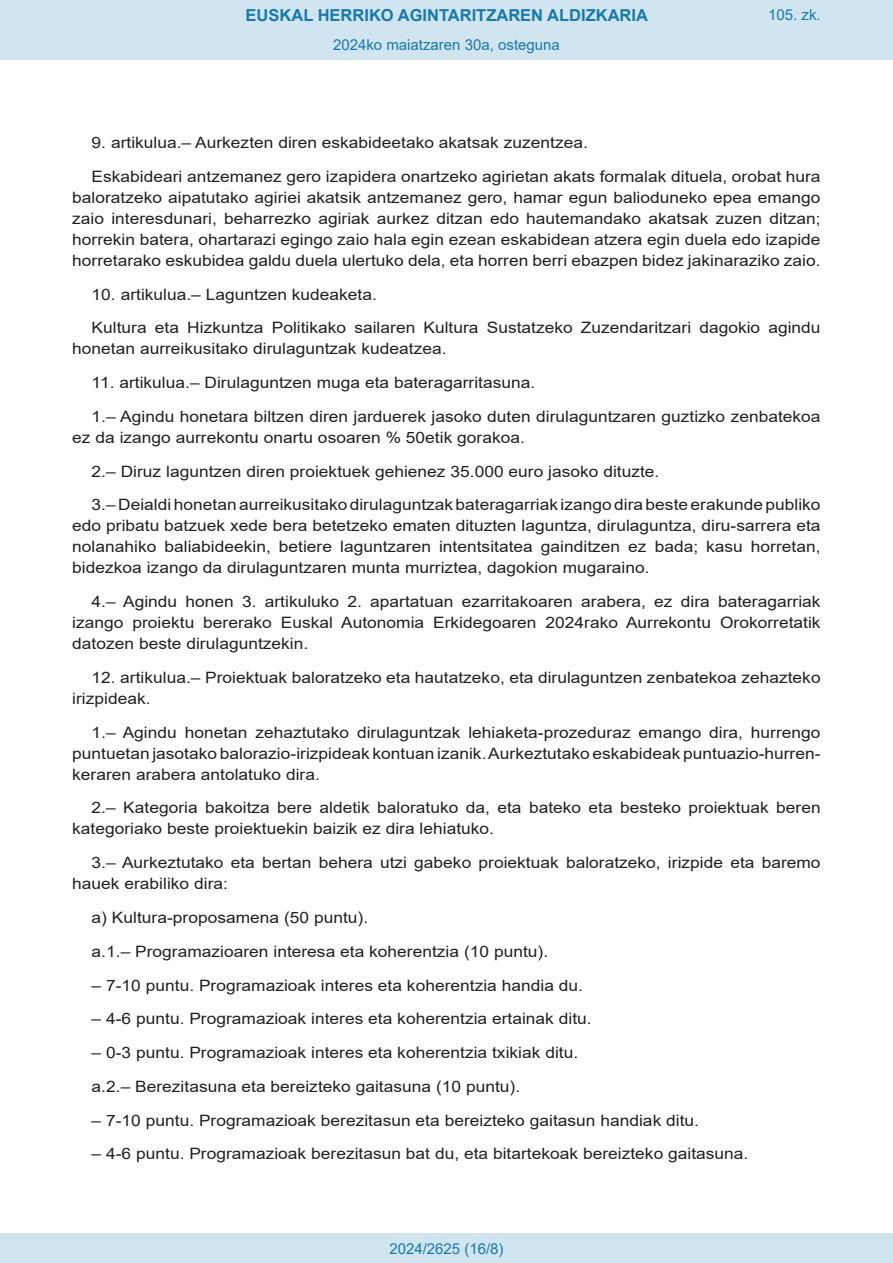
<style>
.page{position:relative;width:893px;height:1263px;background:#fff}
.page>*{position:absolute;margin:0;border:0;box-sizing:border-box;transform-origin:0 0}
.t1{font:700 16.5px "Arial";color:#1879ad}
.BOPVDetalle{font:15.6px/21px "Arial";color:#231f20;scale:1.11 1}
.Paginacion_Centro{font:15px "Arial";color:#1879ad}
</style>
<div class="page">
<div style="left:0;top:0;width:893px;height:60px;background:#d0e5f0"></div>
<div style="left:0;top:1233px;width:893px;height:30px;background:#d0e5f0"></div>
<p class="t1" style="left:246px;top:3px;width:404px">EUSKAL HERRIKO AGINTARITZAREN ALDIZKARIA</p>
<p class="Paginacion_Centro" style="left:333px;top:35px;width:228px">2024ko maiatzaren 30a, osteguna</p>
<p class="Paginacion_Centro" style="left:768px;top:5px;width:54px">105. zk.</p>
<p class="BOPVDetalle" style="left:92px;top:132px;width:448px">9. artikulua.– Aurkezten diren eskabideetako akatsak zuzentzea.</p>
<p class="BOPVDetalle" style="left:72px;top:166px;width:676px;text-align:justify;text-indent:19px">Eskabideari antzemanez gero izapidera onartzeko agirietan akats formalak dituela, orobat hura baloratzeko aipatutako agiriei akatsik antzemanez gero, hamar egun balioduneko epea emango zaio interesdunari, beharrezko agiriak aurkez ditzan edo hautemandako akatsak zuzen ditzan; horrekin batera, ohartarazi egingo zaio hala egin ezean eskabidean atzera egin duela edo izapide horretarako eskubidea galdu duela ulertuko dela, eta horren berri ebazpen bidez jakinaraziko zaio.</p>
<p class="BOPVDetalle" style="left:92px;top:284px;width:259px">10. artikulua.– Laguntzen kudeaketa.</p>
<p class="BOPVDetalle" style="left:72px;top:317px;width:676px;text-indent:19px">Kultura eta Hizkuntza Politikako sailaren Kultura Sustatzeko Zuzendaritzari dagokio agindu honetan aurreikusitako dirulaguntzak kudeatzea.</p>
<p class="BOPVDetalle" style="left:92px;top:372px;width:401px">11. artikulua.– Dirulaguntzen muga eta bateragarritasuna.</p>
<p class="BOPVDetalle" style="left:72px;top:406px;width:676px;text-indent:19px">1.– Agindu honetara biltzen diren jarduerek jasoko duten dirulaguntzaren guztizko zenbatekoa ez da izango aurrekontu onartu osoaren % 50etik gorakoa.</p>
<p class="BOPVDetalle" style="left:92px;top:461px;width:513px">2.– Diruz laguntzen diren proiektuek gehienez 35.000 euro jasoko dituzte.</p>
<p class="BOPVDetalle" style="left:72px;top:494px;width:676px;text-align:justify;text-indent:19px">3.– Deialdi honetan aurreikusitako dirulaguntzak bateragarriak izango dira beste erakunde publiko edo pribatu batzuek xede bera betetzeko ematen dituzten laguntza, dirulaguntza, diru-sarrera eta nolanahiko baliabideekin, betiere laguntzaren intentsitatea gainditzen ez bada; kasu horretan, bidezkoa izango da dirulaguntzaren munta murriztea, dagokion mugaraino.</p>
<p class="BOPVDetalle" style="left:72px;top:591px;width:676px;text-align:justify;text-indent:19px">4.– Agindu honen 3. artikuluko 2. apartatuan ezarritakoaren arabera, ez dira bateragarriak izango proiektu bererako Euskal Autonomia Erkidegoaren 2024rako Aurrekontu Orokorretatik datozen beste dirulaguntzekin.</p>
<p class="BOPVDetalle" style="left:72px;top:667px;width:676px;text-indent:19px">12. artikulua.– Proiektuak baloratzeko eta hautatzeko, eta dirulaguntzen zenbatekoa zehazteko irizpideak.</p>
<p class="BOPVDetalle" style="left:72px;top:722px;width:676px;text-align:justify;text-indent:19px">1.– Agindu honetan zehaztutako dirulaguntzak lehiaketa-prozeduraz emango dira, hurrengo puntuetan jasotako balorazio-irizpideak kontuan izanik. Aurkeztutako eskabideak puntuazio-hurren&shy;keraren arabera antolatuko dira.</p>
<p class="BOPVDetalle" style="left:72px;top:797px;width:676px;text-indent:19px">2.– Kategoria bakoitza bere aldetik baloratuko da, eta bateko eta besteko proiektuak beren kategoriako beste proiektuekin baizik ez dira lehiatuko.</p>
<p class="BOPVDetalle" style="left:72px;top:852px;width:676px;text-indent:19px">3.– Aurkeztutako eta bertan behera utzi gabeko proiektuak baloratzeko, irizpide eta baremo hauek erabiliko dira:</p>
<p class="BOPVDetalle" style="left:92px;top:907px;width:251px">a) Kultura-proposamena (50 puntu).</p>
<p class="BOPVDetalle" style="left:92px;top:941px;width:413px">a.1.– Programazioaren interesa eta koherentzia (10 puntu).</p>
<p class="BOPVDetalle" style="left:92px;top:974px;width:444px">– 7-10 puntu. Programazioak interes eta koherentzia handia du.</p>
<p class="BOPVDetalle" style="left:92px;top:1008px;width:452px">– 4-6 puntu. Programazioak interes eta koherentzia ertainak ditu.</p>
<p class="BOPVDetalle" style="left:92px;top:1042px;width:440px">– 0-3 puntu. Programazioak interes eta koherentzia txikiak ditu.</p>
<p class="BOPVDetalle" style="left:92px;top:1076px;width:388px">a.2.– Berezitasuna eta bereizteko gaitasuna (10 puntu).</p>
<p class="BOPVDetalle" style="left:92px;top:1109px;width:549px">– 7-10 puntu. Programazioak berezitasun eta bereizteko gaitasun handiak ditu.</p>
<p class="BOPVDetalle" style="left:92px;top:1143px;width:593px">– 4-6 puntu. Programazioak berezitasun bat du, eta bitartekoak bereizteko gaitasuna.</p>
<p class="Paginacion_Centro" style="left:389px;top:1238px;width:116px">2024/2625 (16/8)</p>
</div>
